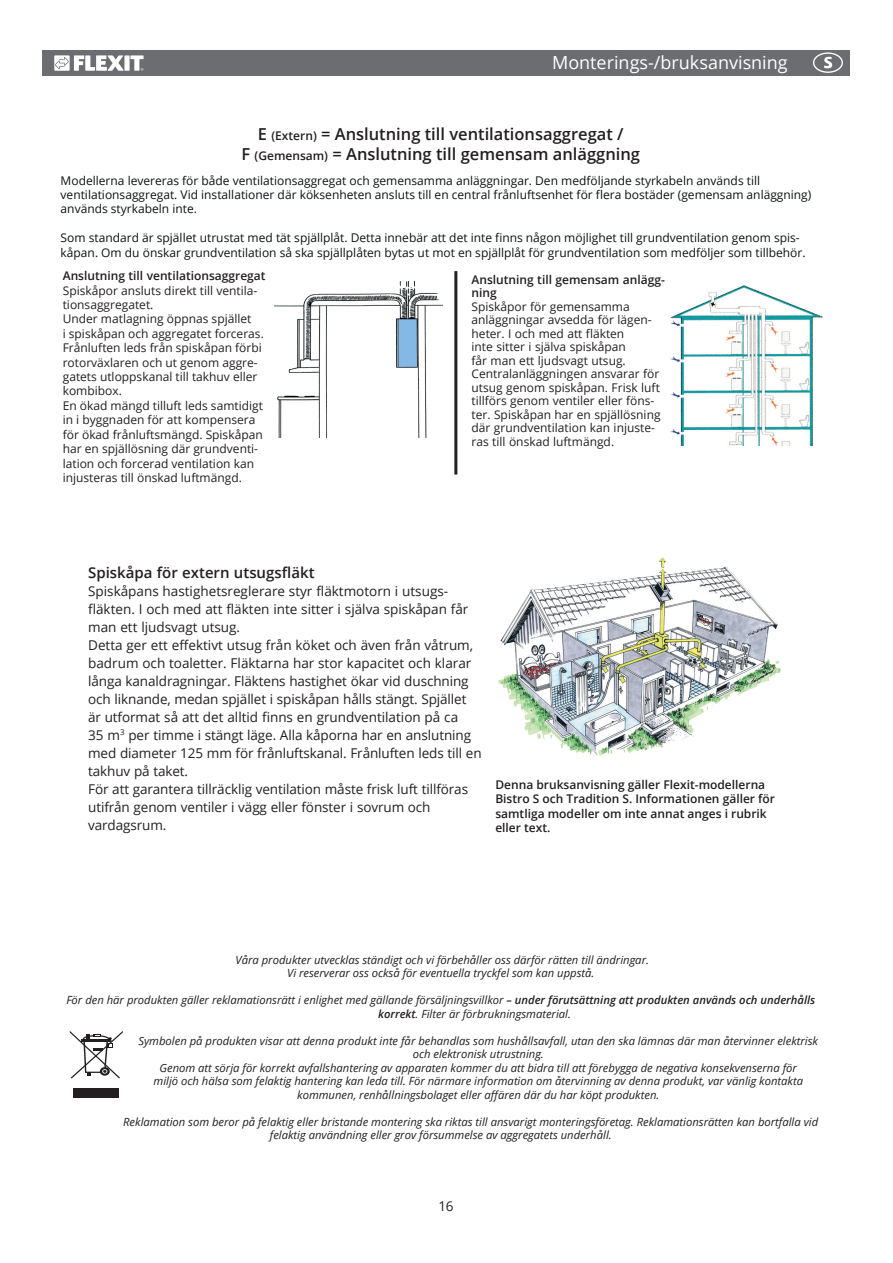
<style>
.page{position:relative;width:893px;height:1263px;background:#fff}
.page>*{position:absolute;margin:0;border:0;box-sizing:border-box;transform-origin:0 0}
.t1{font:18px "Open Sans";color:#fff}
.t2{font:600 16.5px/19.8px "Open Sans";color:#231f20;text-align:center}
.t3{font:600 15px "Open Sans";color:#231f20}
.t4{font:13.5px/18px "Open Sans";letter-spacing:-.005em;color:#231f20}
.t5{font:12px/14.4px "Open Sans";color:#231f20}
.t6{font:12px/14.4px "Open Sans";color:#0e1213}
.t7{font:600 12px/14.4px "Open Sans";color:#231f20}
.t8{font:italic 11.25px/13.5px "Open Sans";color:#231f20;text-align:center}
.s1{font-size:12px}
.s2{font-weight:600}
</style>
<div class="page">
<div style="left:74px;top:1088px;width:45px;height:9px;background:#231f20"></div>
<svg style="left:70px;top:1031px;width:53px;height:47px"></svg>
<img style="left:274px;top:281px;width:168px;height:156px">
<img style="left:670px;top:285px;width:153px;height:161px">
<hr style="left:454px;top:271px;width:3px;height:203px;background:#231f20">
<img style="left:498px;top:558px;width:223px;height:177px">
<div style="left:43px;top:50px;width:807px;height:26px;background:#6c6d70"></div>
<div style="left:124px;top:55px;width:6px;height:16px;background:#fff"></div>
<svg style="left:130px;top:55px;width:14px;height:16px"></svg>
<svg style="left:54px;top:55px;width:70px;height:16px"></svg>
<div style="left:813px;top:52px;width:30px;height:21px;border:1px solid #fff;border-radius:50%"></div>
<svg style="left:824px;top:57px;width:8px;height:11px"></svg>
<h1 class="t1" style="left:552px;top:50px;width:237px">Monterings-/bruksanvisning</h1>
<h2 class="t2" style="left:241px;top:124px;width:400px">E <span class="s1">(Extern)</span> = Anslutning till ventilationsaggregat /<br>F <span class="s1">(Gemensam)</span> = Anslutning till gemensam anläggning</h2>
<p class="t6" style="left:61px;top:173px;width:752px">Modellerna levereras för både ventilationsaggregat och gemensamma anläggningar. Den medföljande styrkabeln används till ventilationsaggregat. Vid installationer där köksenheten ansluts till en central frånluftsenhet för flera bostäder (gemensam anläggning) används styrkabeln inte.</p>
<p class="t6" style="left:61px;top:230px;width:746px">Som standard är spjället utrustat med tät spjällplåt. Detta innebär att det inte finns någon möjlighet till grundventilation genom spis&shy;kåpan. Om du önskar grundventilation så ska spjällplåten bytas ut mot en spjällplåt för grundventilation som medföljer som tillbehör.</p>
<p class="t7" style="left:63px;top:268px;width:204px">Anslutning till ventilationsaggregat</p>
<p class="t5" style="left:63px;top:283px;width:203px">Spiskåpor ansluts direkt till ventila&shy;tionsaggregatet.<br>Under matlagning öppnas spjället<br>i spiskåpan och aggregatet forceras.<br>Frånluften leds från spiskåpan förbi rotorväxlaren och ut genom aggre&shy;gatets utloppskanal till takhuv eller kombibox.<br>En ökad mängd tilluft leds samtidigt in i byggnaden för att kompensera för ökad frånluftsmängd. Spiskåpan har en spjällösning där grundventi&shy;lation och forcerad ventilation kan injusteras till önskad luftmängd.</p>
<p class="t7" style="left:472px;top:273px;width:195px;line-height:13.5px">Anslutning till gemensam anlägg&shy;ning</p>
<p class="t5" style="left:472px;top:300px;width:191px;line-height:13.5px">Spiskåpor för gemensamma anläggningar avsedda för lägen&shy;heter. I och med att fläkten<br>inte sitter i själva spiskåpan<br>får man ett ljudsvagt utsug.<br>Centralanläggningen ansvarar för utsug genom spiskåpan. Frisk luft tillförs genom ventiler eller föns&shy;ter. Spiskåpan har en spjällösning där grundventilation kan injuste&shy;ras till önskad luftmängd.</p>
<h3 class="t3" style="left:88px;top:562px;width:228px">Spiskåpa för extern utsugsfläkt</h3>
<p class="t4" style="left:88px;top:582px;width:395px">Spiskåpans hastighetsreglerare styr fläktmotorn i utsugs&shy;fläkten. I och med att fläkten inte sitter i själva spiskåpan får man ett ljudsvagt utsug.<br>Detta ger ett effektivt utsug från köket och även från våtrum, badrum och toaletter. Fläktarna har stor kapacitet och klarar långa kanaldragningar. Fläktens hastighet ökar vid duschning och liknande, medan spjället i spiskåpan hålls stängt. Spjället är utformat så att det alltid finns en grundventilation på ca<br>35 m<sup>3</sup> per timme i stängt läge. Alla kåporna har en anslutning med diameter 125 mm för frånluftskanal. Frånluften leds till en takhuv på taket.<br>För att garantera tillräcklig ventilation måste frisk luft tillföras utifrån genom ventiler i vägg eller fönster i sovrum och vardagsrum.</p>
<p class="t7" style="left:495px;top:777px;width:281px">Denna bruksanvisning gäller Flexit-modellerna Bistro S och Tradition S. Informationen gäller för samtliga modeller om inte annat anges i rubrik eller text.</p>
<p class="t8" style="left:236px;top:952px;width:415px">Våra produkter utvecklas ständigt och vi förbehåller oss därför rätten till ändringar.<br>Vi reserverar oss också för eventuella tryckfel som kan uppstå.</p>
<p class="t8" style="left:378px;top:993px;width:439px;text-align:left;text-indent:-312px">För den här produkten gäller reklamationsrätt i enlighet med gällande försäljningsvillkor <span class="s2">– under förutsättning att produkten används och underhålls korrekt</span>. Filter är förbrukningsmaterial.</p>
<p class="t8" style="left:138px;top:1033px;width:681px">Symbolen på produkten visar att denna produkt inte får behandlas som hushållsavfall, utan den ska lämnas där man återvinner elektrisk och elektronisk utrustning.<br>Genom att sörja för korrekt avfallshantering av apparaten kommer du att bidra till att förebygga de negativa konsekvenserna för<br>miljö och hälsa som felaktig hantering kan leda till. För närmare information om återvinning av denna produkt, var vänlig kontakta kommunen, renhållningsbolaget eller affären där du har köpt produkten.</p>
<p class="t8" style="left:270px;top:1114px;width:550px;text-align:left;text-indent:-147px">Reklamation som beror på felaktig eller bristande montering ska riktas till ansvarigt monteringsföretag. Reklamationsrätten kan bortfalla vid felaktig användning eller grov försummelse av aggregatets underhåll.</p>
<p class="t4" style="left:439px;top:1197px;width:16px">16</p>
</div>
